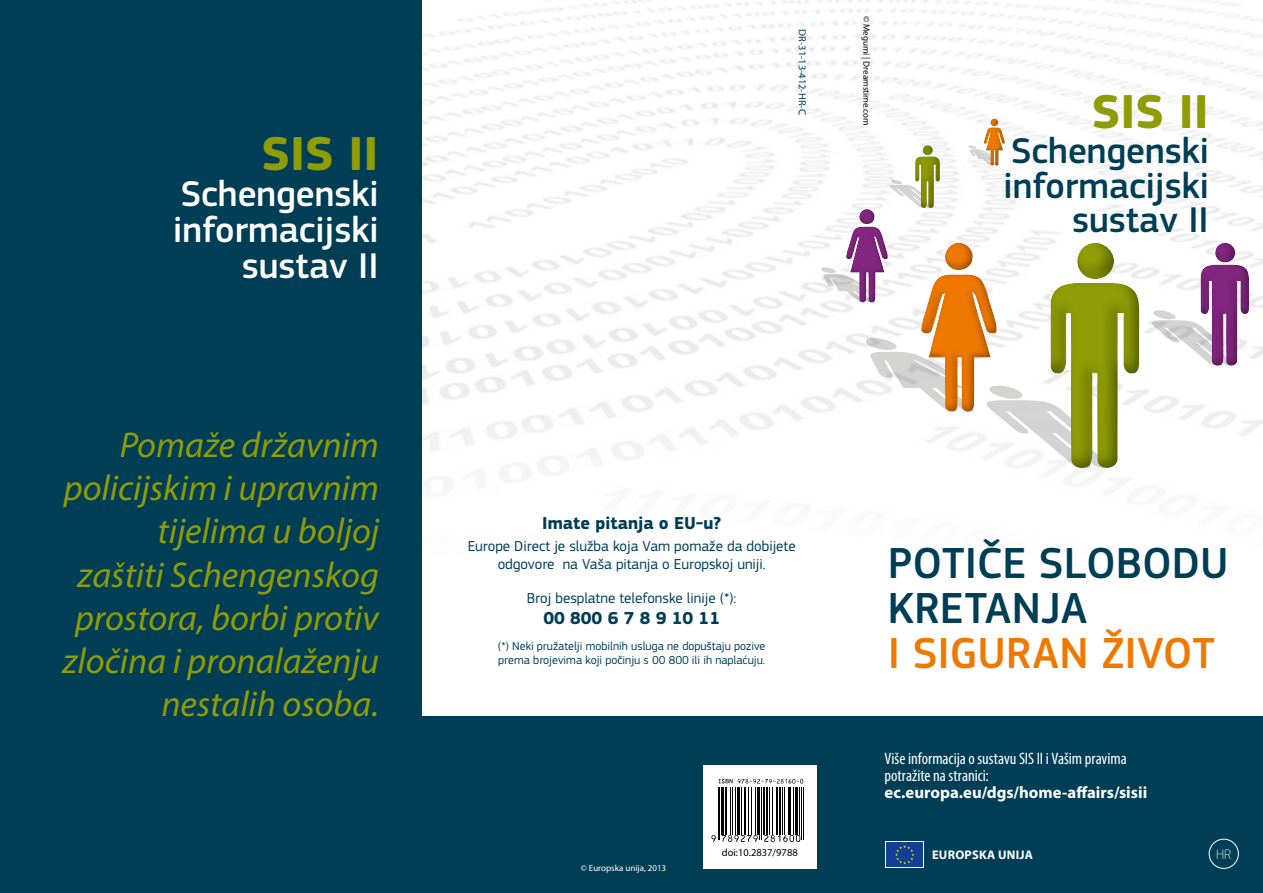
<style>
.page{position:relative;width:1263px;height:893px;background:#fff}
.page>*{position:absolute;margin:0;border:0;box-sizing:border-box;transform-origin:0 0}
.t1{font:700 49.5px "PF Square Sans Pro";color:#8f9c06}
.t2{font:500 45.15px/45.2px "PF Square Sans Pro";letter-spacing:.005em;color:#003e55}
.t3{font:500 45.15px "PF Square Sans Pro";letter-spacing:.005em;color:#ef7900}
.t4{font:500 37.2px/34.7px "PF Square Sans Pro";color:#003e55;text-align:right}
.t5{font:500 37.2px/36px "PF Square Sans Pro";color:#fff;text-align:right}
.t6{font:italic 36px/43.2px "Myriad Pro";color:#8f9c06;text-align:right}
.t7{font:700 18px "PF Square Sans Pro";color:#003e55}
.t8{font:condensed 16.65px/16.6px "Myriad Pro";color:#fff}
.t9{font:700 16.65px "Myriad Pro";color:#fff}
.t10{font:15px/18px "PF Square Sans Pro";color:#003e55;text-align:center}
.t11{font:100 14.25px "PF Square Sans Pro";color:#fff}
.t12{font:700 12.45px "Myriad Pro";letter-spacing:.02em;color:#fff}
.t13{font:12px/13.5px "PF Square Sans Pro";color:#003e55}
.t14{font:10.5px "Myriad Pro";color:#003e55}
.t15{font:10.5px "Myriad Pro";color:#000}
.t16{font:9px "Myriad Pro";color:#000}
.t17{font:9px "Myriad Pro";color:#fff}
</style>
<div class="page">
<div style="left:418px;top:716px;width:845px;height:177px;background:#003e55"></div>
<div style="left:0;top:0;width:421px;height:893px;background:#003e55"></div>
<div style="left:885px;top:841px;width:39px;height:27px;background:#fff"></div>
<div style="left:886px;top:842px;width:37px;height:25px;background:#134094"></div>
<svg style="left:895px;top:845px;width:19px;height:19px"></svg>
<div style="left:703px;top:765px;width:114px;height:104px;background:#fff"></div>
<img style="left:421px;top:0;width:842px;height:716px">
<div style="left:982px;top:117px;width:24px;height:51px;background:#fbfbfb"></div>
<svg style="left:814px;top:118px;width:325px;height:351px"></svg>
<div style="left:913px;top:144px;width:27px;height:64px;background:#000;opacity:.4"></div>
<svg style="left:1146px;top:241px;width:103px;height:126px"></svg>
<div style="left:1198px;top:240px;width:51px;height:126px;background:#000;opacity:.4"></div>
<hr style="left:718px;top:789px;width:1px;height:51px;background:#000">
<hr style="left:720px;top:789px;width:1px;height:51px;background:#000">
<hr style="left:721px;top:789px;width:3px;height:45px;background:#000">
<hr style="left:725px;top:789px;width:2px;height:45px;background:#000">
<hr style="left:730px;top:789px;width:1px;height:45px;background:#000">
<hr style="left:732px;top:789px;width:1px;height:45px;background:#000">
<hr style="left:735px;top:789px;width:1px;height:45px;background:#000">
<hr style="left:737px;top:789px;width:2px;height:45px;background:#000">
<hr style="left:741px;top:789px;width:1px;height:45px;background:#000">
<hr style="left:744px;top:789px;width:2px;height:45px;background:#000">
<hr style="left:748px;top:789px;width:1px;height:45px;background:#000">
<hr style="left:751px;top:789px;width:1px;height:45px;background:#000">
<hr style="left:755px;top:789px;width:1px;height:45px;background:#000">
<hr style="left:757px;top:789px;width:1px;height:45px;background:#000">
<hr style="left:759px;top:789px;width:1px;height:51px;background:#000">
<hr style="left:761px;top:789px;width:1px;height:51px;background:#000">
<hr style="left:763px;top:789px;width:2px;height:45px;background:#000">
<hr style="left:766px;top:789px;width:1px;height:45px;background:#000">
<hr style="left:769px;top:789px;width:1px;height:45px;background:#000">
<hr style="left:772px;top:789px;width:1px;height:45px;background:#000">
<hr style="left:776px;top:789px;width:1px;height:45px;background:#000">
<hr style="left:779px;top:789px;width:2px;height:45px;background:#000">
<hr style="left:782px;top:789px;width:1px;height:45px;background:#000">
<hr style="left:784px;top:789px;width:1px;height:45px;background:#000">
<hr style="left:788px;top:789px;width:3px;height:45px;background:#000">
<hr style="left:793px;top:789px;width:1px;height:45px;background:#000">
<hr style="left:795px;top:789px;width:2px;height:45px;background:#000">
<hr style="left:799px;top:789px;width:1px;height:45px;background:#000">
<hr style="left:801px;top:789px;width:1px;height:51px;background:#000">
<hr style="left:803px;top:789px;width:1px;height:51px;background:#000">
<svg style="left:711px;top:835px;width:5px;height:7px"></svg>
<svg style="left:722px;top:835px;width:36px;height:7px"></svg>
<svg style="left:764px;top:835px;width:36px;height:7px"></svg>
<svg style="left:718px;top:779px;width:86px;height:11px"></svg>
<div style="left:1209px;top:839px;width:29px;height:29px;border:1px solid #fff;border-radius:50%"></div>
<h1 class="t1" style="left:261px;top:124px;width:119px">SIS II</h1>
<p class="t5" style="left:173px;top:176px;width:207px">Schengenski informacijski sustav II</p>
<p class="t6" style="left:63px;top:423px;width:318px">Pomaže državnim policijskim i upravnim tijelima u boljoj zaštiti Schengenskog prostora, borbi protiv zločina i pronalaženju nestalih osoba.</p>
<p class="t14" style="left:809px;top:29px;width:87px;rotate:90deg">DR-31-13-412-HR-C</p>
<p class="t16" style="left:872px;top:16px;width:111px;rotate:90deg">© Megumi | Dreamstime.com</p>
<h1 class="t1" style="left:1092px;top:82px;width:119px">SIS II</h1>
<p class="t4" style="left:1003px;top:134px;width:207px">Schengenski informacijski sustav II</p>
<p class="t7" style="left:542px;top:512px;width:180px">Imate pitanja o EU-u?</p>
<p class="t10" style="left:468px;top:538px;width:330px">Europe Direct je služba koja Vam pomaže da dobijete odgovore na Vaša pitanja o Europskoj uniji.</p>
<p class="t10" style="left:527px;top:589px;width:211px">Broj besplatne telefonske linije (*):</p>
<p class="t7" style="left:543px;top:607px;width:178px">00 800 6 7 8 9 10 11</p>
<p class="t13" style="left:498px;top:639px;width:269px">(*) Neki pružatelji mobilnih usluga ne dopuštaju pozive prema brojevima koji počinju s 00 800 ili ih naplaćuju.</p>
<p class="t2" style="left:888px;top:542px;width:342px">Potiče slobodu kretanja</p>
<p class="t3" style="left:888px;top:627px;width:329px">i siguran život</p>
<p class="t8" style="left:884px;top:750px;width:244px">Više informacija o sustavu SIS II i Vašim pravima potražite na stranici:</p>
<p class="t9" style="left:884px;top:781px;width:264px">ec.europa.eu/dgs/home-affairs/sisii</p>
<p class="t17" style="left:581px;top:862px;width:87px">© Europska unija, 2013</p>
<p class="t15" style="left:722px;top:846px;width:77px">doi:10.2837/9788</p>
<p class="t12" style="left:932px;top:847px;width:103px">Europska unija</p>
<p class="t11" style="left:1216px;top:846px;width:17px">HR</p>
</div>
